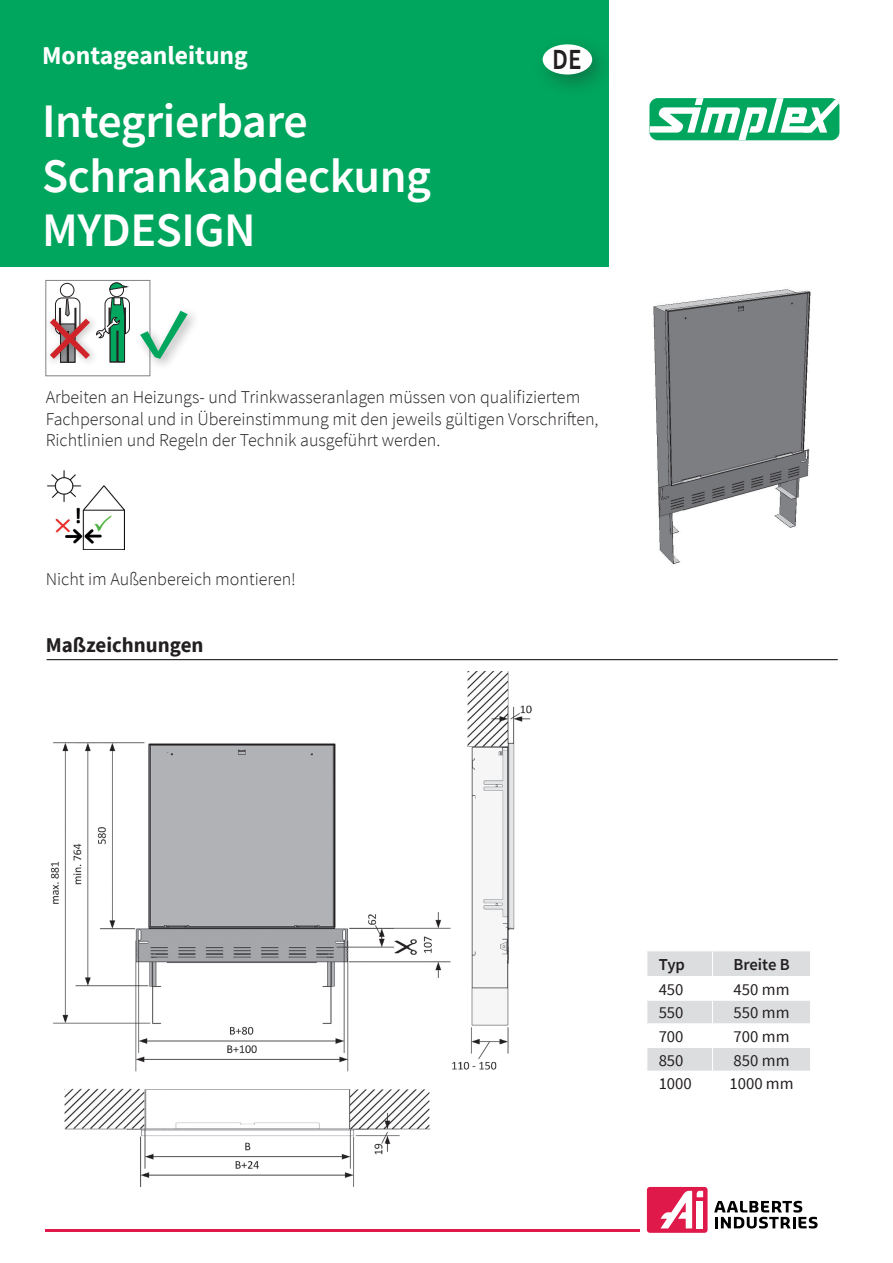
<style>
.page{position:relative;width:893px;height:1263px;background:#fff}
.page>*{position:absolute;margin:0;border:0;box-sizing:border-box;transform-origin:0 0}
.t1{font:600 48px/54.4px "Source Sans Pro";letter-spacing:-.01em;color:#fff}
.t2{font:600 29.1px "Source Sans Pro";color:#231f20;scale:.87 1}
.t3{font:700 25.65px "Source Sans Pro";color:#fff}
.t4{font:700 21px "Source Sans Pro";color:#231f20}
.t5{font:300 18px/21.6px "Source Sans Pro";color:#231f20}
.t6{font:16.65px "Source Sans Pro";color:#231f20}
.t7{font:600 16.65px "Source Sans Pro";color:#231f20}
</style>
<div class="page">
<div style="left:0;top:0;width:609px;height:267px;background:#00a65d"></div>
<svg style="left:714px;top:1201px;width:104px;height:27px"></svg>
<div style="left:647px;top:1187px;width:61px;height:46px;background:#df194a;border-radius:3px"></div>
<svg style="left:660px;top:1191px;width:43px;height:37px"></svg>
<hr style="left:45px;top:1229px;width:594px;height:3px;background:#df194a">
<svg style="left:649px;top:98px;width:190px;height:42px"></svg>
<div style="left:532px;top:33px;width:84px;height:65px;background:#231f20;opacity:.35"></div>
<div style="left:543px;top:44px;width:49px;height:31px;background:#fff;border-radius:50%"></div>
<div style="left:110px;top:283px;width:14px;height:14px;border:1px solid #231f20;border-radius:50%"></div>
<div style="left:60px;top:283px;width:14px;height:14px;border:1px solid #231f20;border-radius:50%"></div>
<svg style="left:109px;top:282px;width:20px;height:8px"></svg>
<div style="left:45px;top:280px;width:105px;height:96px;border:1px solid #808285"></div>
<div style="left:135px;top:306px;width:65px;height:66px;background:#231f20;opacity:.35"></div>
<svg style="left:140px;top:311px;width:48px;height:48px"></svg>
<div style="left:44px;top:313px;width:54px;height:55px;background:#fff"></div>
<svg style="left:45px;top:297px;width:85px;height:68px"></svg>
<img style="left:653px;top:289px;width:158px;height:275px">
<img style="left:48px;top:471px;width:76px;height:79px">
<img style="left:51px;top:671px;width:480px;height:515px">
<svg style="left:647px;top:951px;width:163px;height:120px"></svg>
<hr style="left:647px;top:1000px;width:65px;height:1px;background:#fff">
<hr style="left:647px;top:1023px;width:65px;height:1px;background:#fff">
<hr style="left:647px;top:1047px;width:65px;height:1px;background:#fff">
<hr style="left:712px;top:1000px;width:98px;height:1px;background:#fff">
<hr style="left:712px;top:1023px;width:98px;height:1px;background:#fff">
<hr style="left:712px;top:1047px;width:98px;height:1px;background:#fff">
<hr style="left:47px;top:659px;width:791px;height:1px;background:#000">
<h3 class="t3" style="left:42px;top:38px;width:207px">Montageanleitung</h3>
<h2 class="t2" style="left:552px;top:40px;width:35px">DE</h2>
<h1 class="t1" style="left:42px;top:94px;width:391px">Integrierbare<br>Schrankabdeckung<br>MYDESIGN</h1>
<p class="t5" style="left:46px;top:386px;width:554px">Arbeiten an Heizungs- und Trinkwasseranlagen müssen von qualifiziertem<br>Fachpersonal und in Übereinstimmung mit den jeweils gültigen Vorschriften,<br>Richtlinien und Regeln der Technik ausgeführt werden.</p>
<p class="t5" style="left:46px;top:568px;width:252px">Nicht im Außenbereich montieren!</p>
<p class="t4" style="left:46px;top:631px;width:159px">Maßzeichnungen</p>
<p class="t7" style="left:659px;top:953px;width:28px">Typ</p>
<p class="t7" style="left:733px;top:953px;width:58px">Breite B</p>
<p class="t6" style="left:659px;top:978px;width:26px">450</p>
<p class="t6" style="left:734px;top:978px;width:57px">450 mm</p>
<p class="t6" style="left:659px;top:1002px;width:26px">550</p>
<p class="t6" style="left:734px;top:1002px;width:57px">550 mm</p>
<p class="t6" style="left:659px;top:1026px;width:26px">700</p>
<p class="t6" style="left:734px;top:1026px;width:57px">700 mm</p>
<p class="t6" style="left:659px;top:1049px;width:26px">850</p>
<p class="t6" style="left:734px;top:1049px;width:57px">850 mm</p>
<p class="t6" style="left:659px;top:1073px;width:35px">1000</p>
<p class="t6" style="left:729px;top:1073px;width:66px">1000 mm</p>
</div>
